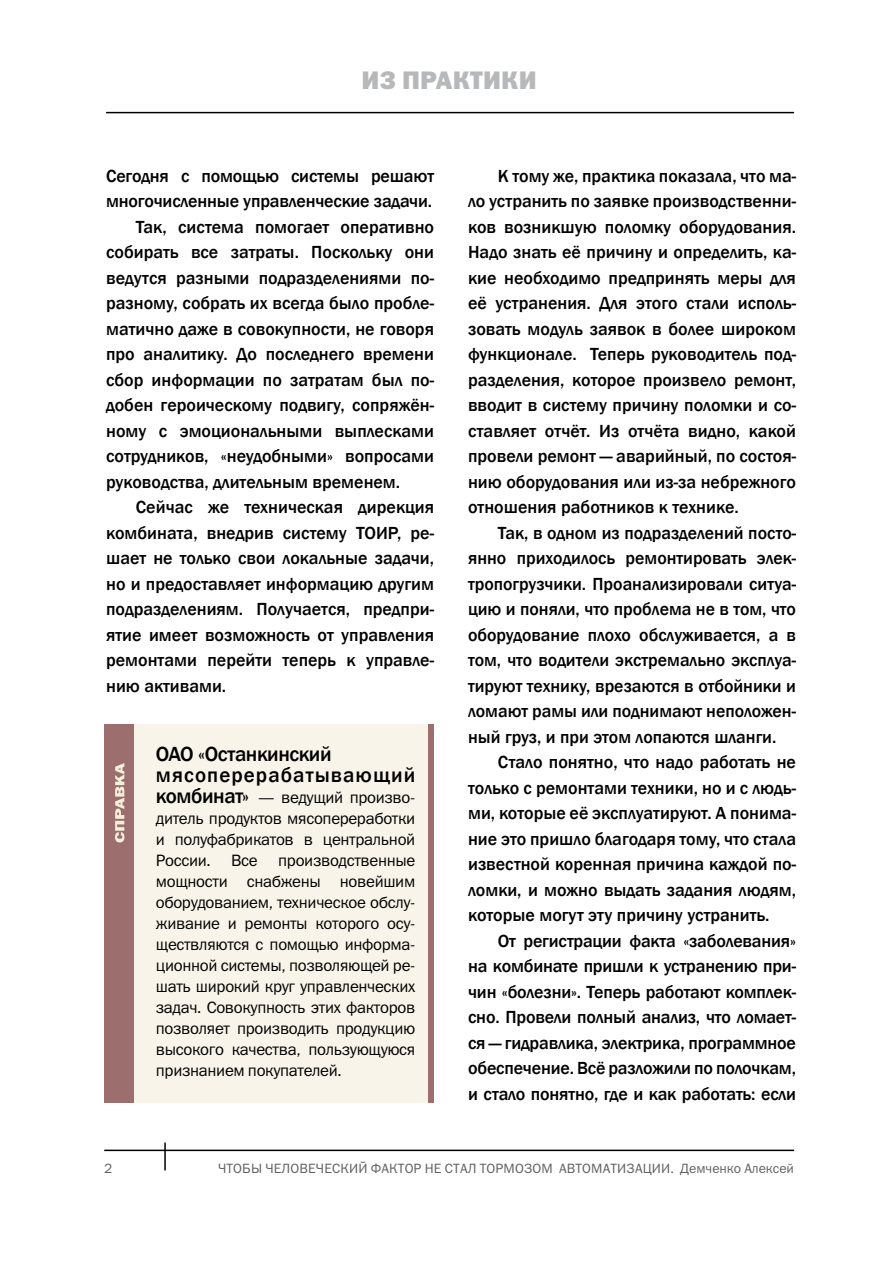
<style>
.page{position:relative;width:893px;height:1263px;background:#fff}
.page>*{position:absolute;margin:0;border:0;box-sizing:border-box;transform-origin:0 0}
.t1{font:25.5px "Franklin Gothic Heavy ITC";letter-spacing:.01em;color:#b6b8ba}
.t2{font:500 21px/21px "Franklin Gothic";letter-spacing:.05em;color:#000}
.t3{font:500 18px/25.5px "Franklin Gothic";color:#000;text-align:justify}
.t4{font:16.5px/21px "Franklin Gothic Book ITC";letter-spacing:-.02em;color:#000;text-align:justify}
.t5{font:13.5px "Franklin Gothic Book ITC";letter-spacing:.01em;color:#5f6062}
.s1{font-family:"Franklin Gothic";font-weight:500;font-size:21px}
</style>
<div class="page">
<hr style="left:106px;top:112px;width:688px;height:1px;background:#000">
<hr style="left:104px;top:1149px;width:690px;height:2px;background:#000">
<hr style="left:164px;top:1142px;width:2px;height:28px;background:#000">
<div style="left:104px;top:724px;width:329px;height:379px;background:#9c6f6e"></div>
<div style="left:135px;top:724px;width:293px;height:379px;background:#f8f4e9"></div>
<svg style="left:115px;top:763px;width:9px;height:79px"></svg>
<h1 class="t1" style="left:361px;top:64px;width:173px">Из практики</h1>
<p class="t3" style="left:106px;top:163px;width:329px">Сегодня с помощью системы решают</p>
<p class="t3" style="left:106px;top:188px;width:328px">многочисленные управленческие задачи.</p>
<p class="t3" style="left:136px;top:214px;width:300px">Так, система помогает оперативно</p>
<p class="t3" style="left:106px;top:239px;width:329px">собирать все затраты. Поскольку они</p>
<p class="t3" style="left:106px;top:265px;width:329px">ведутся разными подразделениями по-</p>
<p class="t3" style="left:106px;top:290px;width:329px">разному, собрать их всегда было пробле-</p>
<p class="t3" style="left:106px;top:316px;width:329px">матично даже в совокупности, не говоря</p>
<p class="t3" style="left:106px;top:341px;width:329px">про аналитику. До последнего времени</p>
<p class="t3" style="left:106px;top:367px;width:329px">сбор информации по затратам был по-</p>
<p class="t3" style="left:106px;top:392px;width:329px">добен героическому подвигу, сопряжён-</p>
<p class="t3" style="left:106px;top:418px;width:329px">ному с эмоциональными выплесками</p>
<p class="t3" style="left:106px;top:444px;width:329px">сотрудников, «неудобными» вопросами</p>
<p class="t3" style="left:106px;top:469px;width:296px">руководства, длительным временем.</p>
<p class="t3" style="left:136px;top:495px;width:300px">Сейчас же техническая дирекция</p>
<p class="t3" style="left:106px;top:520px;width:329px">комбината, внедрив систему ТОИР, ре-</p>
<p class="t3" style="left:106px;top:546px;width:329px">шает не только свои локальные задачи,</p>
<p class="t3" style="left:106px;top:571px;width:329px">но и предоставляет информацию другим</p>
<p class="t3" style="left:106px;top:597px;width:329px">подразделениям. Получается, предпри-</p>
<p class="t3" style="left:106px;top:622px;width:329px">ятие имеет возможность от управления</p>
<p class="t3" style="left:106px;top:648px;width:329px">ремонтами перейти теперь к управле-</p>
<p class="t3" style="left:106px;top:673px;width:122px">нию активами.</p>
<p class="t2" style="left:156px;top:743px;width:261px">ОАО «Останкинский мясоперерабатывающий</p>
<p class="t4" style="left:156px;top:786px;width:261px"><span class="s1">комбинат»</span> — ведущий произво&shy;дитель продуктов мясопереработки и полуфабрикатов в центральной России. Все производственные мощности снабжены новейшим оборудованием, техническое обслу&shy;живание и ремонты которого осу&shy;ществляются с помощью информа&shy;ционной системы, позволяющей ре&shy;шать широкий круг управленческих задач. Совокупность этих факторов позволяет производить продукцию высокого качества, пользующуюся признанием покупателей.</p>
<p class="t3" style="left:468px;top:163px;width:330px;text-indent:30px">К тому же, практика показала, что ма&shy;ло устранить по заявке производственни&shy;ков возникшую поломку оборудования.<br>Надо знать её причину и определить, ка&shy;кие необходимо предпринять меры для её устранения. Для этого стали исполь&shy;зовать модуль заявок в более широком функционале. Теперь руководитель под&shy;разделения, которое произвело ремонт, вводит в систему причину поломки и со&shy;ставляет отчёт. Из отчёта видно, какой провели ремонт — аварийный, по состоя&shy;нию оборудования или из-за небрежного отношения работников к технике.</p>
<p class="t3" style="left:468px;top:520px;width:329px;text-indent:30px">Так, в одном из подразделений посто&shy;янно приходилось ремонтировать элек&shy;тропогрузчики. Проанализировали ситуа&shy;цию и поняли, что проблема не в том, что оборудование плохо обслуживается, а в том, что водители экстремально эксплуа&shy;тируют технику, врезаются в отбойники и ломают рамы или поднимают неположен&shy;ный груз, и при этом лопаются шланги.</p>
<p class="t3" style="left:468px;top:749px;width:329px;text-indent:30px">Стало понятно, что надо работать не только с ремонтами техники, но и с людь&shy;ми, которые её эксплуатируют. А понима&shy;ние это пришло благодаря тому, что стала известной коренная причина каждой по&shy;ломки, и можно выдать задания людям, которые могут эту причину устранить.</p>
<p class="t3" style="left:468px;top:928px;width:330px;text-indent:30px">От регистрации факта «заболевания» на комбинате пришли к устранению при&shy;чин «болезни». Теперь работают комплек&shy;сно. Провели полный анализ, что ломает&shy;ся — гидравлика, электрика, программное обеспечение. Всё разложили по полочкам, и стало понятно, где и как работать: если</p>
<p class="t5" style="left:104px;top:1160px;width:10px">2</p>
<p class="t5" style="left:218px;top:1160px;width:577px">ЧТОБЫ ЧЕЛОВЕЧЕСКИЙ ФАКТОР НЕ СТАЛ ТОРМОЗОМ АВТОМАТИЗАЦИИ. Демченко Алексей</p>
</div>
